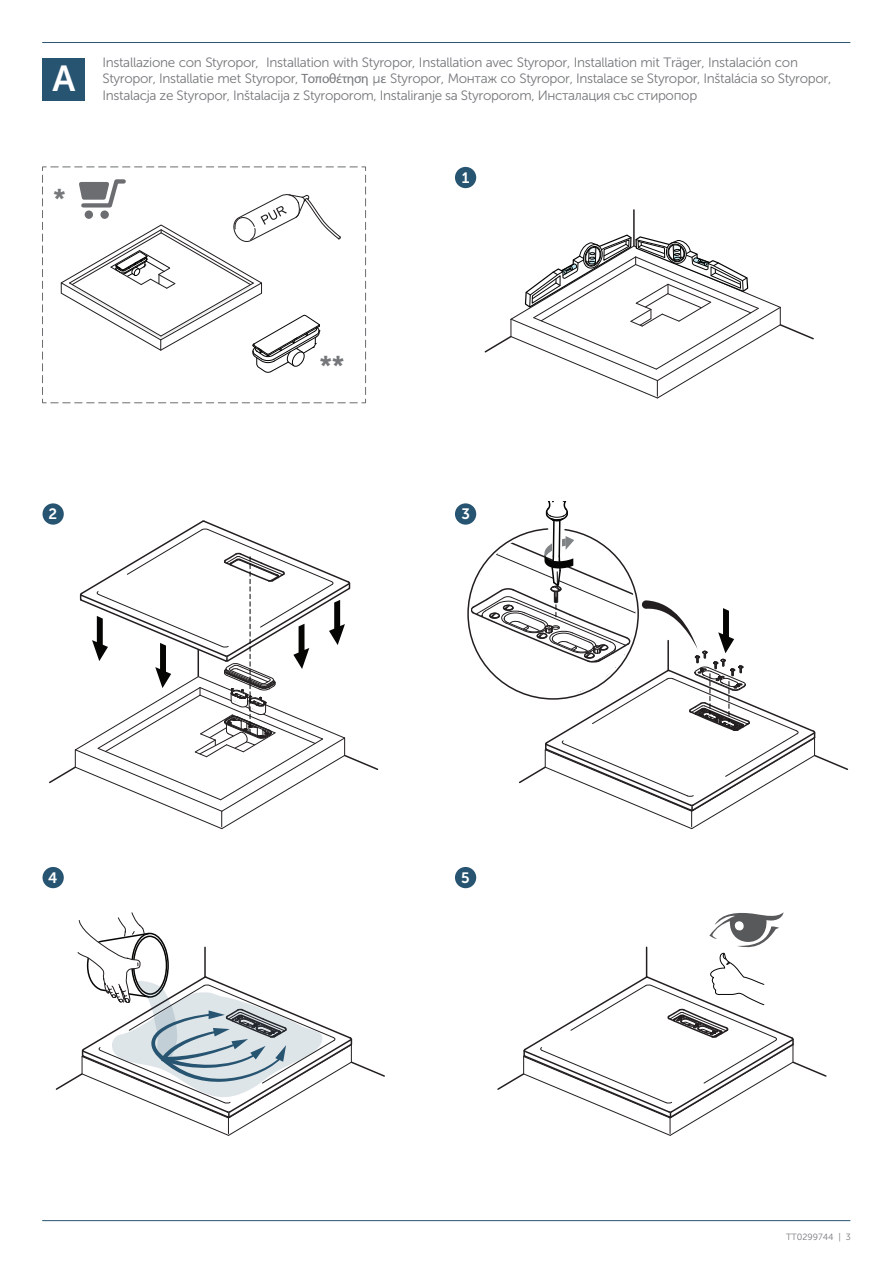
<style>
.page{position:relative;width:893px;height:1263px;background:#fff}
.page>*{position:absolute;margin:0;border:0;box-sizing:border-box;transform-origin:0 0}
.t1{font:36px "Museo Sans 700";color:#fff}
.t2{font:27px "Museo Sans Cyrl 700";color:#75777a}
.t3{font:15px "Museo Sans 700";color:#fff}
.t4{font:13.5px/16.2px "Museo Sans 300";letter-spacing:-.025em;color:#75777a}
.t5{font:9px "Museo Sans 300";color:#75777a}
.s1{font-family:"Myriad Pro"}
.s2{font-family:"Museo Sans Cyrl 300"}
</style>
<div class="page">
<svg style="left:42px;top:166px;width:324px;height:238px"></svg>
<div style="left:455px;top:167px;width:21px;height:21px;background:#275471;border-radius:50%"></div>
<svg style="left:484px;top:209px;width:330px;height:190px"></svg>
<div style="left:43px;top:503px;width:21px;height:22px;background:#275471;border-radius:50%"></div>
<div style="left:43px;top:58px;width:42px;height:42px;background:#275471"></div>
<svg style="left:48px;top:519px;width:331px;height:311px"></svg>
<div style="left:455px;top:503px;width:21px;height:22px;background:#275471;border-radius:50%"></div>
<svg style="left:467px;top:501px;width:382px;height:329px"></svg>
<div style="left:43px;top:867px;width:21px;height:21px;background:#275471;border-radius:50%"></div>
<div style="left:455px;top:867px;width:21px;height:21px;background:#275471;border-radius:50%"></div>
<svg style="left:55px;top:912px;width:330px;height:224px"></svg>
<svg style="left:497px;top:912px;width:330px;height:224px"></svg>
<hr style="left:43px;top:1220px;width:807px;height:1px;background:#275471">
<hr style="left:43px;top:42px;width:807px;height:1px;background:#275471">
<h1 class="t1" style="left:52px;top:59px;width:24px">A</h1>
<p class="t4" style="left:102px;top:55px;width:730px">Installazione con Styropor, Installation with Styropor, Installation avec Styropor, Installation mit Träger, Instalación con<br>Styropor, Installatie met Styropor, <span class="s1">Τοποθέτηση</span> <span class="s2">µ</span><span class="s1">ε</span> <span class="s2">Styropor, Монтаж со</span> Styropor, Instalace se Styropor, Inštalácia so Styropor,<br>Instalacja ze Styropor, Inštalacija z Styroporom, Instaliranje sa Styroporom, <span class="s2">Инсталация със стиропор</span></p>
<h2 class="t2" style="left:53px;top:183px;width:15px">*</h2>
<p class="t3" style="left:49px;top:506px;width:10px">2</p>
<h2 class="t2" style="left:319px;top:351px;width:27px">**</h2>
<p class="t3" style="left:462px;top:169px;width:9px">1</p>
<p class="t3" style="left:461px;top:505px;width:10px">3</p>
<p class="t3" style="left:48px;top:869px;width:11px">4</p>
<p class="t3" style="left:461px;top:869px;width:10px">5</p>
<p class="t5" style="left:786px;top:1232px;width:66px">TT0299744 | 3</p>
</div>
